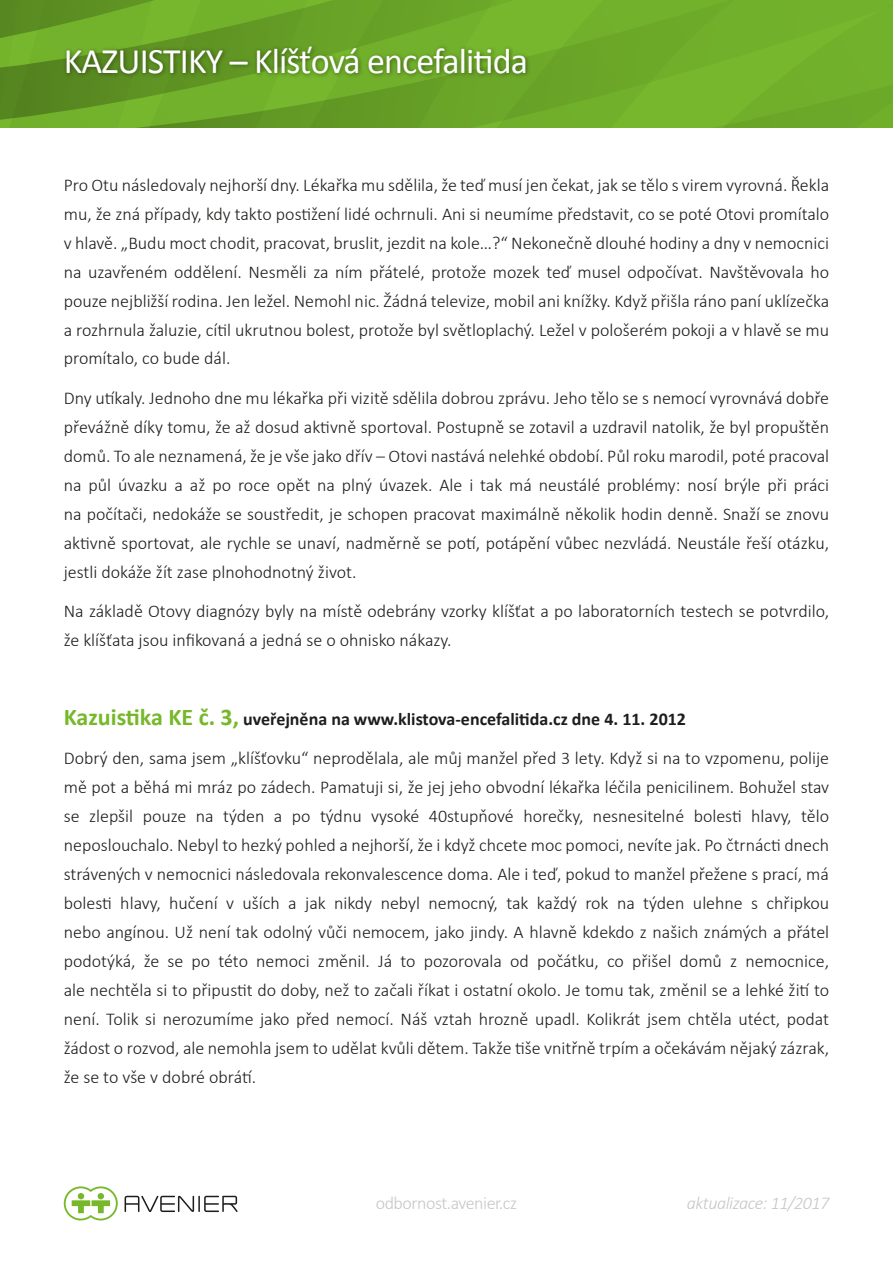
<style>
.page{position:relative;width:893px;height:1263px;background:#fff}
.page>*{position:absolute;margin:0;border:0;box-sizing:border-box;transform-origin:0 0}
.t1{font:36px "Calibri";letter-spacing:-.055em;color:#fff}
.t2{font:36px "Calibri";letter-spacing:-.025em;color:#fff}
.t3{font:300 18px/29px "Calibri";color:#1d1d1b;text-align:justify}
.t4{font:300 18px "Calibri";letter-spacing:-.025em;color:#c6c6c6}
.t5{font:italic 300 18px "Calibri";letter-spacing:-.025em;color:#c6c6c6}
.s1{font-weight:700;font-size:24px;color:#76b82a}
.s2{font-weight:700}
</style>
<div class="page">
<svg style="left:0;top:0;width:893px;height:128px;background:#6ca829"></svg>
<img style="left:58px;top:38px;width:779px;height:54px">
<svg style="left:64px;top:1186px;width:54px;height:34px"></svg>
<svg style="left:125px;top:1195px;width:113px;height:17px"></svg>
<h1 class="t2" style="left:64px;top:38px;width:466px">KAZUISTIKY – Klíšťová encefalitida</h1>
<h1 class="t1" style="left:128px;top:38px;width:702px">Infekce způsobené virem HPV (Human papilloma virus)</h1>
<p class="t3" style="left:64px;top:169px;width:767px">Pro Otu následovaly nejhorší dny. Lékařka mu sdělila, že teď musí jen čekat, jak se tělo s virem vyrovná. Řekla mu, že zná případy, kdy takto postižení lidé ochrnuli. Ani si neumíme představit, co se poté Otovi promítalo v hlavě. „Budu moct chodit, pracovat, bruslit, jezdit na kole…?“ Nekonečně dlouhé hodiny a dny v nemocnici na uzavřeném oddělení. Nesměli za ním přátelé, protože mozek teď musel odpočívat. Navštěvovala ho pouze nejbližší rodina. Jen ležel. Nemohl nic. Žádná televize, mobil ani knížky. Když přišla ráno paní uklízečka a rozhrnula žaluzie, cítil ukrutnou bolest, protože byl světloplachý. Ležel v pološerém pokoji a v hlavě se mu promítalo, co bude dál.</p>
<p class="t3" style="left:64px;top:383px;width:767px">Dny utíkaly. Jednoho dne mu lékařka při vizitě sdělila dobrou zprávu. Jeho tělo se s nemocí vyrovnává dobře převážně díky tomu, že až dosud aktivně sportoval. Postupně se zotavil a uzdravil natolik, že byl propuštěn domů. To ale neznamená, že je vše jako dřív – Otovi nastává nelehké období. Půl roku marodil, poté pracoval na půl úvazku a až po roce opět na plný úvazek. Ale i tak má neustálé problémy: nosí brýle při práci na počítači, nedokáže se soustředit, je schopen pracovat maximálně několik hodin denně. Snaží se znovu aktivně sportovat, ale rychle se unaví, nadměrně se potí, potápění vůbec nezvládá. Neustále řeší otázku, jestli dokáže žít zase plnohodnotný život.</p>
<p class="t3" style="left:64px;top:596px;width:767px">Na základě Otovy diagnózy byly na místě odebrány vzorky klíšťat a po laboratorních testech se potvrdilo, že klíšťata jsou infikovaná a jedná se o ohnisko nákazy.</p>
<p class="t3" style="left:64px;top:698px;width:767px;line-height:39.5px"><span class="s1">Kazuistika KE č. 3,</span> <span class="s2">uveřejněna na www.klistova-encefalitida.cz dne 4. 11. 2012<br></span>Dobrý den, sama jsem „klíšťovku“ neprodělala, ale můj manžel před 3 lety. Když si na to vzpomenu, polije</p>
<p class="t3" style="left:64px;top:772px;width:767px">mě pot a běhá mi mráz po zádech. Pamatuji si, že jej jeho obvodní lékařka léčila penicilinem. Bohužel stav se zlepšil pouze na týden a po týdnu vysoké 40stupňové horečky, nesnesitelné bolesti hlavy, tělo neposlouchalo. Nebyl to hezký pohled a nejhorší, že i když chcete moc pomoci, nevíte jak. Po čtrnácti dnech strávených v nemocnici následovala rekonvalescence doma. Ale i teď, pokud to manžel přežene s prací, má bolesti hlavy, hučení v uších a jak nikdy nebyl nemocný, tak každý rok na týden ulehne s chřipkou nebo angínou. Už není tak odolný vůči nemocem, jako jindy. A hlavně kdekdo z našich známých a přátel podotýká, že se po této nemoci změnil. Já to pozorovala od počátku, co přišel domů z nemocnice, ale nechtěla si to připustit do doby, než to začali říkat i ostatní okolo. Je tomu tak, změnil se a lehké žití to není. Tolik si nerozumíme jako před nemocí. Náš vztah hrozně upadl. Kolikrát jsem chtěla utéct, podat žádost o rozvod, ale nemohla jsem to udělat kvůli dětem. Takže tiše vnitřně trpím a očekávám nějaký zázrak, že se to vše v dobré obrátí.</p>
<p class="t4" style="left:376px;top:1192px;width:143px">odbornost.avenier.cz</p>
<p class="t5" style="left:687px;top:1192px;width:144px">aktualizace: 11/2017</p>
</div>
